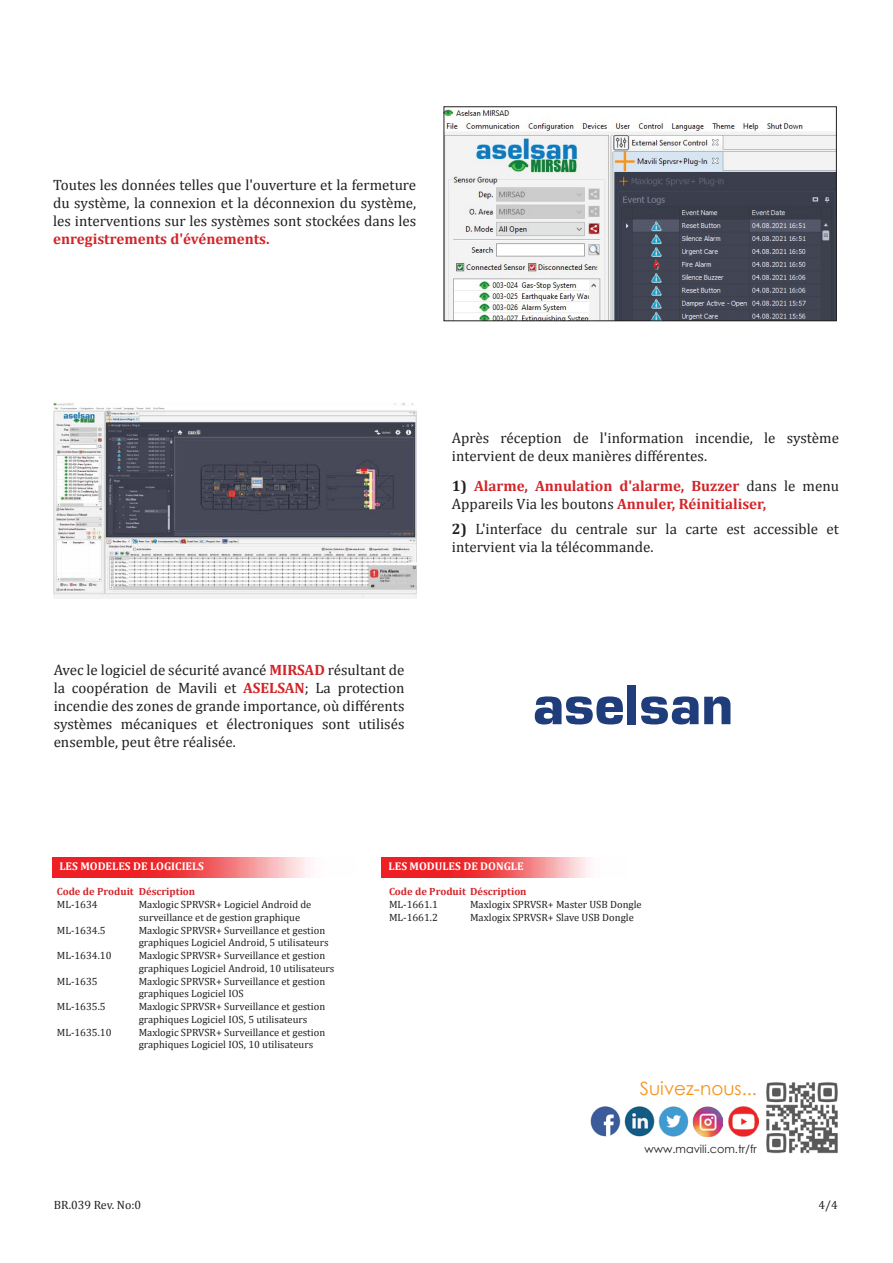
<style>
.page{position:relative;width:893px;height:1263px;background:#fff}
.page>*{position:absolute;margin:0;border:0;box-sizing:border-box;transform-origin:0 0}
.t1{font:18.45px "Century Gothic";color:#f7941e}
.t2{font:15px/18px "Cambria";color:#231f20;text-align:justify}
.t3{font:700 15px/18px "Cambria";color:#d1252a}
.t4{font:12px "Cambria";color:#231f20}
.t5{font:700 11.25px "Cambria";color:#fff}
.t6{font:11.25px "Century Gothic";color:#231f20}
.t7{font:10.5px/12.8px "Cambria";color:#231f20}
.t8{font:700 10.5px "Cambria";color:#d2252a}
.s1{font-weight:700;color:#d1252a}
.s2{color:#231f20}
.s3{font-weight:400;color:#231f20}
.s4{font-weight:700}
</style>
<div class="page">
<svg style="left:535px;top:696px;width:88px;height:28px"></svg>
<div style="left:627px;top:685px;width:9px;height:39px;background:#1f3d7b"></div>
<svg style="left:641px;top:696px;width:89px;height:28px"></svg>
<img style="left:53px;top:858px;width:257px;height:19px">
<img style="left:382px;top:858px;width:208px;height:19px">
<img style="left:758px;top:1082px;width:80px;height:72px">
<img style="left:728px;top:1107px;width:30px;height:30px">
<img style="left:590px;top:1106px;width:121px;height:31px">
<img style="left:693px;top:1107px;width:30px;height:30px">
<img style="left:54px;top:403px;width:362px;height:196px">
<img style="left:446px;top:109px;width:389px;height:210px">
<div style="left:444px;top:106px;width:393px;height:215px;border:1px solid #231f20"></div>
<h2 class="t2" style="left:53px;top:176px;width:365px">Toutes les données telles que l'ouverture et la fermeture du système, la connexion et la déconnexion du système, les interventions sur les systèmes sont stockées dans les</h2>
<h2 class="t3" style="left:53px;top:229px;width:218px">enregistrements d'événements.</h2>
<p class="t2" style="left:54px;top:661px;width:352px">Avec le logiciel de sécurité avancé <span class="s1">MIRSAD</span> résultant de la coopération de Mavili et <span class="s1">ASELSAN</span>; La protection incendie des zones de grande importance, où différents systèmes mécaniques et électroniques sont utilisés ensemble, peut être réalisée.</p>
<h2 class="t2" style="left:452px;top:429px;width:389px">Après réception de l'information incendie, le système intervient de deux manières différentes.</h2>
<h2 class="t3" style="left:452px;top:476px;width:388px"><span class="s2">1)</span> Alarme, Annulation d'alarme, Buzzer <span class="s3">dans le menu<br>Appareils Via les boutons</span> Annuler, Réinitialiser,</h2>
<h2 class="t2" style="left:452px;top:520px;width:388px"><span class="s4">2)</span> L'interface du centrale sur la carte est accessible et intervient via la télécommande.</h2>
<p class="t5" style="left:59px;top:858px;width:146px">LES MODELES DE LOGICIELS</p>
<p class="t8" style="left:139px;top:884px;width:58px">Déscription</p>
<p class="t7" style="left:139px;top:898px;width:197px">Maxlogic SPRVSR+ Logiciel Android de surveillance et de gestion graphique Maxlogic SPRVSR+ Surveillance et gestion graphiques Logiciel Android, 5 utilisateurs Maxlogic SPRVSR+ Surveillance et gestion graphiques Logiciel Android, 10 utilisateurs Maxlogic SPRVSR+ Surveillance et gestion graphiques Logiciel IOS<br>Maxlogic SPRVSR+ Surveillance et gestion graphiques Logiciel IOS, 5 utilisateurs Maxlogic SPRVSR+ Surveillance et gestion graphiques Logiciel IOS, 10 utilisateurs</p>
<p class="t8" style="left:57px;top:884px;width:79px">Code de Produit</p>
<p class="t7" style="left:57px;top:898px;width:42px">ML-1634</p>
<p class="t7" style="left:57px;top:924px;width:50px">ML-1634.5</p>
<p class="t7" style="left:57px;top:949px;width:56px">ML-1634.10</p>
<p class="t7" style="left:57px;top:975px;width:42px">ML-1635</p>
<p class="t7" style="left:57px;top:1000px;width:50px">ML-1635.5</p>
<p class="t7" style="left:57px;top:1026px;width:56px">ML-1635.10</p>
<p class="t5" style="left:389px;top:858px;width:137px">LES MODULES DE DONGLE</p>
<p class="t8" style="left:389px;top:884px;width:139px">Code de Produit Déscription</p>
<p class="t7" style="left:389px;top:898px;width:50px">ML-1661.1<br>ML-1661.2</p>
<p class="t7" style="left:470px;top:898px;width:173px">Maxlogix SPRVSR+ Master USB Dongle<br>Maxlogix SPRVSR+ Slave USB Dongle</p>
<h1 class="t1" style="left:640px;top:1076px;width:119px">Suivez-nous...</h1>
<p class="t6" style="left:644px;top:1141px;width:114px">www.mavili.com.tr/fr</p>
<p class="t4" style="left:54px;top:1197px;width:89px">BR.039 Rev. No:0</p>
<p class="t4" style="left:818px;top:1197px;width:21px">4/4</p>
</div>
